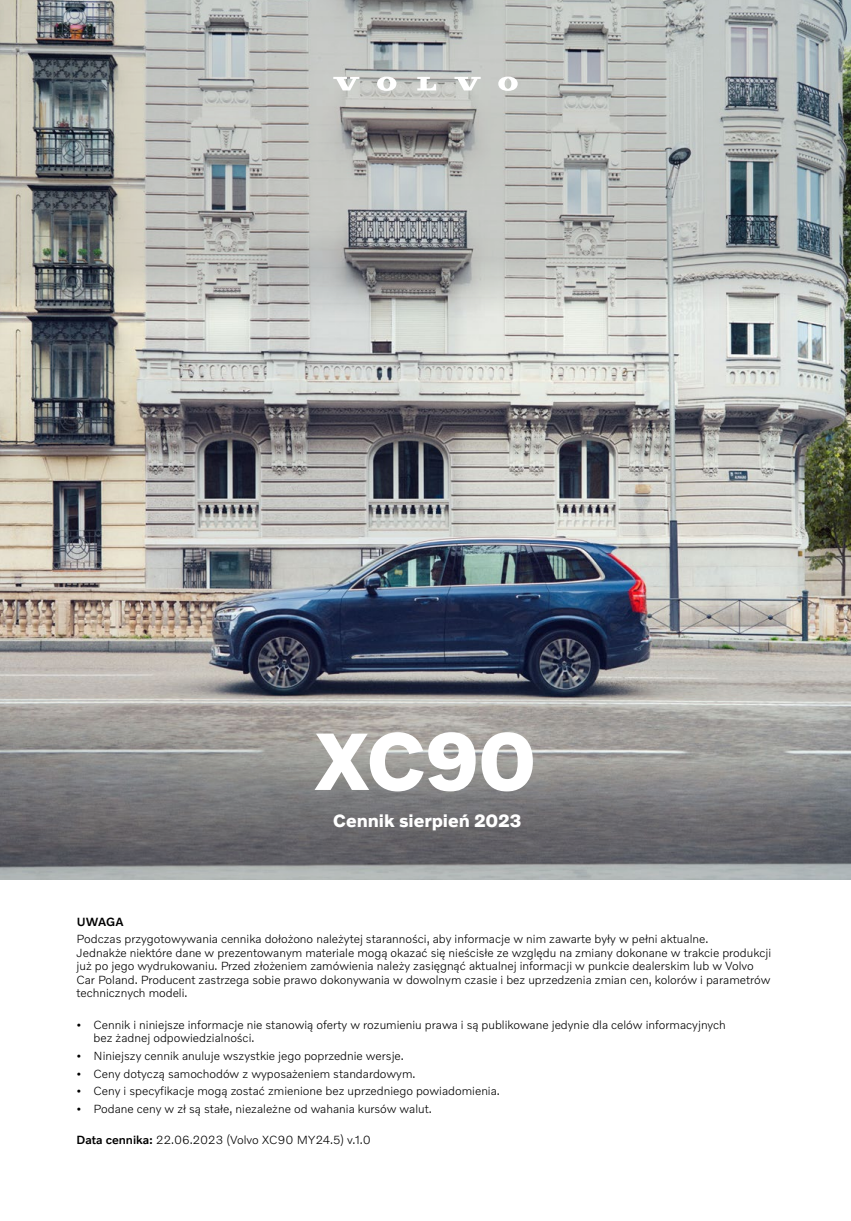
<style>
.page{position:relative;width:851px;height:1221px;background:#fff}
.page>*{position:absolute;margin:0;border:0;box-sizing:border-box;transform-origin:0 0}
.t1{font:700 82.5px "Volvo Novum";color:#fff}
.t2{font:700 18px "Volvo Novum";color:#fff}
.t3{font:300 12px/13.5px "Volvo Novum";color:#000}
.t4{font:500 12px "Volvo Novum";letter-spacing:.005em;color:#000}
.s1{font-weight:500}
</style>
<div class="page">
<img style="left:0;top:357px;width:850px;height:152px">
<img style="left:0;top:509px;width:850px;height:370px">
<svg style="left:0;top:0;width:850px;height:357px;background:#b0b3b1"></svg>
<svg style="left:333px;top:77px;width:26px;height:13px"></svg>
<svg style="left:417px;top:77px;width:19px;height:13px"></svg>
<svg style="left:377px;top:77px;width:19px;height:14px"></svg>
<svg style="left:454px;top:77px;width:26px;height:13px"></svg>
<svg style="left:498px;top:77px;width:19px;height:14px"></svg>
<h1 class="t1" style="left:315px;top:709px;width:223px">XC90</h1>
<h2 class="t2" style="left:333px;top:809px;width:189px">Cennik sierpień 2023</h2>
<p class="t4" style="left:77px;top:913px;width:49px">UWAGA</p>
<p class="t3" style="left:77px;top:931px;width:696px">Podczas przygotowywania cennika dołożono należytej staranności, aby informacje w nim zawarte były w pełni aktualne.<br>Jednakże niektóre dane w prezentowanym materiale mogą okazać się nieścisłe ze względu na zmiany dokonane w trakcie produkcji już po jego wydrukowaniu. Przed złożeniem zamówienia należy zasięgnąć aktualnej informacji w punkcie dealerskim lub w Volvo Car Poland. Producent zastrzega sobie prawo dokonywania w dowolnym czasie i bez uprzedzenia zmian cen, kolorów i parametrów technicznych modeli.</p>
<p class="t3" style="left:94px;top:1017px;width:633px;text-indent:-17px">• Cennik i niniejsze informacje nie stanowią oferty w rozumieniu prawa i są publikowane jedynie dla celów informacyjnych bez żadnej odpowiedzialności.</p>
<p class="t3" style="left:77px;top:1048px;width:329px">• Niniejszy cennik anuluje wszystkie jego poprzednie wersje.</p>
<p class="t3" style="left:77px;top:1066px;width:340px">• Ceny dotyczą samochodów z wyposażeniem standardowym.</p>
<p class="t3" style="left:77px;top:1083px;width:425px">• Ceny i specyfikacje mogą zostać zmienione bez uprzedniego powiadomienia.</p>
<p class="t3" style="left:77px;top:1101px;width:357px">• Podane ceny w zł są stałe, niezależne od wahania kursów walut.</p>
<p class="t3" style="left:77px;top:1132px;width:296px"><span class="s1">Data cennika:</span> 22.06.2023 (Volvo XC90 MY24.5) v.1.0</p>
</div>
